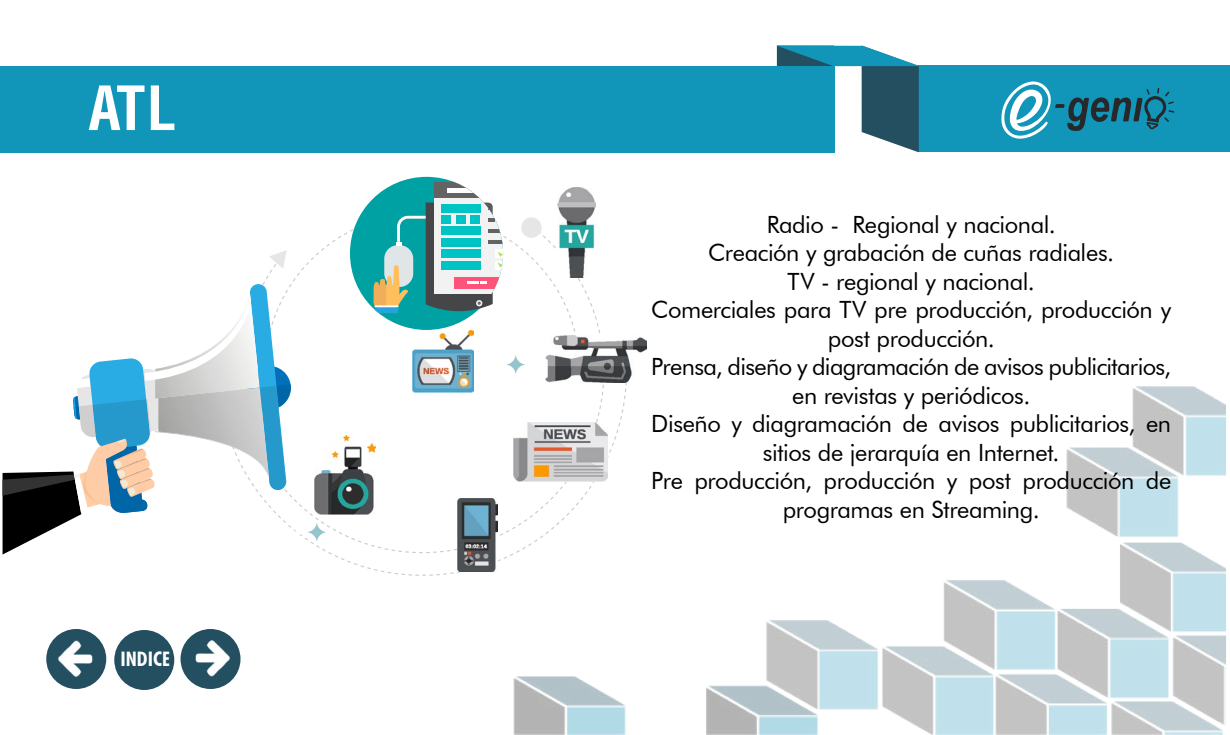
<style>
.page{position:relative;width:1230px;height:735px;background:#fff}
.page>*{position:absolute;margin:0;border:0;box-sizing:border-box;transform-origin:0 0}
.t1{font:700 condensed 60px "Helvetica";color:#fff}
.t2{font:23.75px/28.5px "Futura BT";letter-spacing:-.02em;color:#000;text-align:center}
.t3{font:700 condensed 20px "Futura BT";color:#fff}
</style>
<div class="page">
<img style="left:361px;top:45px;width:869px;height:690px">
<div style="left:918px;top:66px;width:312px;height:86px;background:#1195b9"></div>
<div style="left:0;top:66px;width:834px;height:87px;background:#1195b9"></div>
<svg style="left:776px;top:46px;width:144px;height:106px"></svg>
<svg style="left:1001px;top:81px;width:173px;height:58px"></svg>
<svg style="left:263px;top:231px;width:341px;height:140px"></svg>
<svg style="left:264px;top:213px;width:316px;height:153px"></svg>
<svg style="left:294px;top:371px;width:333px;height:205px"></svg>
<div style="left:521px;top:217px;width:21px;height:21px;background:#e6e6e6;border-radius:50%"></div>
<svg style="left:269px;top:250px;width:18px;height:19px"></svg>
<div style="left:350px;top:177px;width:153px;height:153px;background:#00a1a3;border-radius:50%"></div>
<svg style="left:434px;top:198px;width:69px;height:5px"></svg>
<svg style="left:434px;top:182px;width:69px;height:16px"></svg>
<svg style="left:498px;top:188px;width:5px;height:5px"></svg>
<div style="left:447px;top:188px;width:46px;height:5px;background:#fff"></div>
<svg style="left:374px;top:203px;width:129px;height:110px"></svg>
<div style="left:480px;top:338px;width:36px;height:35px;background:#fff;border-radius:50%"></div>
<svg style="left:505px;top:354px;width:21px;height:21px"></svg>
<div style="left:281px;top:505px;width:36px;height:36px;background:#fff;border-radius:50%"></div>
<svg style="left:306px;top:521px;width:22px;height:22px"></svg>
<svg style="left:3px;top:284px;width:289px;height:271px"></svg>
<div style="left:181px;top:629px;width:60px;height:60px;background:#234f61;border-radius:50%"></div>
<div style="left:46px;top:629px;width:60px;height:60px;background:#234f61;border-radius:50%"></div>
<img style="left:195px;top:637px;width:37px;height:40px">
<img style="left:58px;top:640px;width:35px;height:37px">
<div style="left:114px;top:630px;width:60px;height:60px;background:#234f61;border-radius:50%"></div>
<img style="left:545px;top:335px;width:101px;height:48px">
<img style="left:315px;top:435px;width:60px;height:79px">
<img style="left:458px;top:499px;width:39px;height:73px">
<img style="left:412px;top:331px;width:61px;height:61px">
<img style="left:514px;top:422px;width:94px;height:59px">
<img style="left:558px;top:188px;width:38px;height:90px">
<h1 class="t1" style="left:89px;top:72px;width:89px">ATL</h1>
<p class="t3" style="left:120px;top:647px;width:51px">INDICE</p>
<p class="t2" style="left:651px;top:210px;width:522px">Radio - Regional y nacional.<br>Creación y grabación de cuñas radiales.<br>TV - regional y nacional.<br>Comerciales para TV pre producción, producción y post producción.<br>Prensa, diseño y diagramación de avisos publicitarios, en revistas y periódicos.<br>Diseño y diagramación de avisos publicitarios, en sitios de jerarquía en Internet.<br>Pre producción, producción y post producción de programas en Streaming.</p>
</div>
